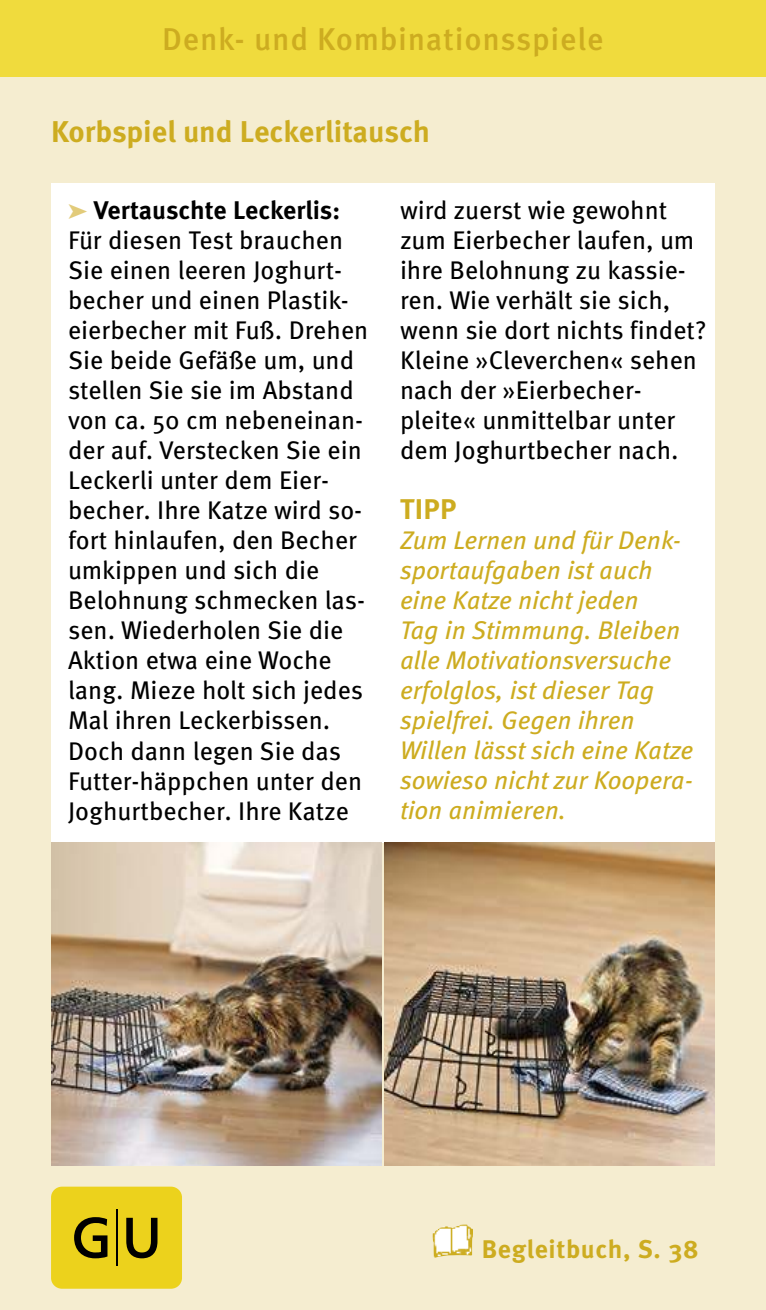
<style>
.page{position:relative;width:766px;height:1310px;background:#fff}
.page>*{position:absolute;margin:0;border:0;box-sizing:border-box;transform-origin:0 0}
.t1{font:500 31.5px "Meta OT";letter-spacing:.025em;color:#cdac20}
.t2{font:700 30px "Meta OT";color:#cdac20}
.t3{font:700 28.5px "Meta OT";color:#cdac20}
.t4{font:25.5px/30px "Meta OT";color:#000}
.t5{font:italic 25.5px/30px "Meta OT";letter-spacing:-.005em;color:#cdac20}
.t6{font:700 25.5px "Meta OT";color:#000}
.t7{font:700 25.5px "Meta OT";letter-spacing:.025em;color:#cdac20}
</style>
<div class="page">
<div style="left:0;top:70px;width:765px;height:1240px;background:#f5edd0"></div>
<div style="left:0;top:0;width:765px;height:77px;background:#f0db3d"></div>
<div style="left:51px;top:183px;width:663px;height:659px;background:#fff"></div>
<img style="left:384px;top:842px;width:330px;height:323px">
<img style="left:51px;top:842px;width:330px;height:323px">
<div style="left:51px;top:1186px;width:131px;height:102px;background:#ecd21c;border-radius:11px"></div>
<svg style="left:74px;top:1217px;width:33px;height:41px"></svg>
<svg style="left:126px;top:1217px;width:31px;height:41px"></svg>
<hr style="left:116px;top:1209px;width:2px;height:57px;background:#000">
<img style="left:432px;top:1224px;width:41px;height:34px">
<p class="t1" style="left:162px;top:27px;width:443px">Denk- und Kombinationsspiele</p>
<p class="t2" style="left:51px;top:119px;width:380px">Korbspiel und Leckerlitausch</p>
<p class="t6" style="left:94px;top:200px;width:248px">Vertauschte Leckerlis:</p>
<p class="t4" style="left:68px;top:227px;width:302px">Für diesen Test brauchen<br>Sie einen leeren Joghurt&shy;becher und einen Plastik&shy;eierbecher mit Fuß. Drehen<br>Sie beide Gefäße um, und stellen Sie sie im Abstand von ca. 50 cm nebeneinan&shy;der auf. Verstecken Sie ein<br>Leckerli unter dem Eier&shy;becher. Ihre Katze wird so&shy;fort hinlaufen, den Becher umkippen und sich die<br>Belohnung schmecken las&shy;sen. Wiederholen Sie die<br>Aktion etwa eine Woche lang. Mieze holt sich jedes<br>Mal ihren Leckerbissen.<br>Doch dann legen Sie das<br>Futter-häppchen unter den<br>Joghurtbecher. Ihre Katze</p>
<p class="t4" style="left:400px;top:197px;width:308px">wird zuerst wie gewohnt zum Eierbecher laufen, um ihre Belohnung zu kassie&shy;ren. Wie verhält sie sich, wenn sie dort nichts findet?<br>Kleine »Cleverchen« sehen nach der »Eierbecher&shy;pleite« unmittelbar unter dem Joghurtbecher nach.</p>
<p class="t3" style="left:400px;top:498px;width:58px">TIPP</p>
<p class="t5" style="left:400px;top:527px;width:295px">Zum Lernen und für Denk&shy;sportaufgaben ist auch eine Katze nicht jeden<br>Tag in Stimmung. Bleiben alle Motiva tionsversuche erfolglos, ist dieser Tag spielfrei. Gegen ihren<br>Willen lässt sich eine Katze sowieso nicht zur Koopera&shy;tion animieren.</p>
<p class="t7" style="left:481px;top:1238px;width:218px">Begleitbuch, S. 38</p>
</div>
